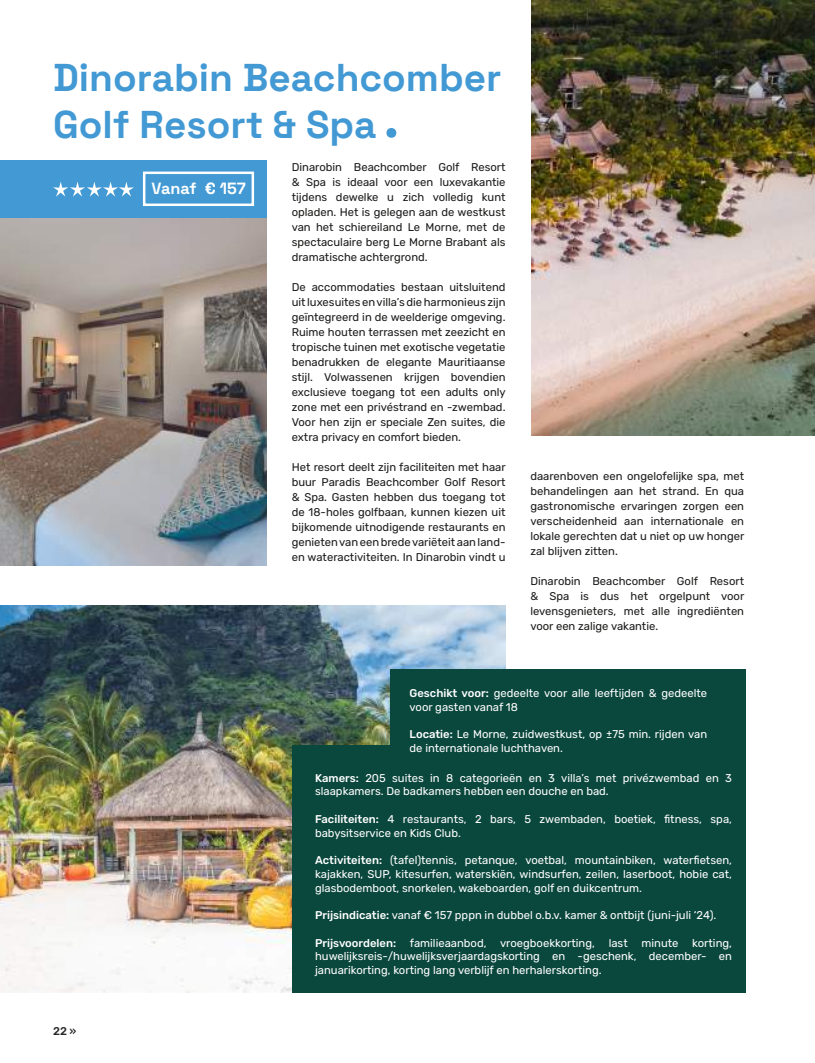
<style>
.page{position:relative;width:815px;height:1063px;background:#fff}
.page>*{position:absolute;margin:0;border:0;box-sizing:border-box;transform-origin:0 0}
.t1{font:300 38.75px/46.5px "Space Grotesk";color:#4299d4}
.t2{font:300 16.25px "Space Grotesk";letter-spacing:-.005em;color:#fff}
.t3{font:11.25px/15px "Rubik";color:#1c1c1b;text-align:justify}
.t4{font:11.25px/13.8px "Rubik";color:#fff}
.t5{font:500 11.25px "Rubik";color:#282828}
.s1{font-weight:500}
</style>
<div class="page">
<img style="left:0;top:606px;width:506px;height:386px">
<img style="left:531px;top:0;width:284px;height:436px">
<svg style="left:386px;top:128px;width:10px;height:10px"></svg>
<img style="left:0;top:218px;width:267px;height:348px">
<div style="left:0;top:160px;width:267px;height:58px;background:#4299d4"></div>
<div style="left:143px;top:172px;width:111px;height:34px;border:2px solid #fff"></div>
<div style="left:292px;top:745px;width:453px;height:247px;background:#0a473d"></div>
<div style="left:390px;top:669px;width:355px;height:230px;background:#0a473d"></div>
<svg style="left:53px;top:182px;width:81px;height:15px"></svg>
<h1 class="t1" style="left:53px;top:52px;width:450px">Dinorabin Beachcomber<br>Golf Resort &amp; Spa</h1>
<p class="t3" style="left:292px;top:160px;width:215px">Dinarobin Beachcomber Golf Resort &amp; Spa is ideaal voor een luxevakantie tijdens dewelke u zich volledig kunt opladen. Het is gelegen aan de westkust van het schiereiland Le Morne, met de spectaculaire berg Le Morne Brabant als dramatische achtergrond.</p>
<p class="t3" style="left:292px;top:280px;width:216px">De accommodaties bestaan uitsluitend uit luxesuites en villa’s die harmonieus zijn geïntegreerd in de weelderige omgeving.<br>Ruime houten terrassen met zeezicht en tropische tuinen met exotische vegetatie benadrukken de elegante Mauritiaanse stijl. Volwassenen krijgen bovendien exclusieve toegang tot een adults only zone met een privéstrand en -zwembad.<br>Voor hen zijn er speciale Zen suites, die extra privacy en comfort bieden.</p>
<p class="t3" style="left:292px;top:460px;width:216px">Het resort deelt zijn faciliteiten met haar buur Paradis Beachcomber Golf Resort &amp; Spa. Gasten hebben dus toegang tot de 18-holes golfbaan, kunnen kiezen uit bijkomende uitnodigende restaurants en genieten van een brede variëteit aan land&shy;en wateractiviteiten. In Dinarobin vindt u</p>
<p class="t3" style="left:530px;top:469px;width:216px">daarenboven een ongelofelijke spa, met behandelingen aan het strand. En qua gastronomische ervaringen zorgen een verscheidenheid aan internationale en lokale gerechten dat u niet op uw honger zal blijven zitten.</p>
<p class="t3" style="left:530px;top:574px;width:216px">Dinarobin Beachcomber Golf Resort &amp; Spa is dus het orgelpunt voor levensgenieters, met alle ingrediënten voor een zalige vakantie.</p>
<h2 class="t2" style="left:152px;top:176px;width:96px">Vanaf € 157</h2>
<p class="t5" style="left:53px;top:1025px;width:25px">22 »</p>
<p class="t4" style="left:410px;top:687px;width:299px"><span class="s1">Geschikt voor:</span> gedeelte voor alle leeftijden &amp; gedeelte voor gasten vanaf 18</p>
<p class="t4" style="left:410px;top:728px;width:299px"><span class="s1">Locatie:</span> Le Morne, zuidwestkust, op ±75 min. rijden van de internationale luchthaven.</p>
<p class="t4" style="left:315px;top:771px;width:418px"><span class="s1">Kamers:</span> 205 suites in 8 categorieën en 3 villa’s met privézwembad en 3 slaapkamers. De badkamers hebben een douche en bad.</p>
<p class="t4" style="left:315px;top:812px;width:418px"><span class="s1">Faciliteiten:</span> 4 restaurants, 2 bars, 5 zwembaden, boetiek, fitness, spa, babysitservice en Kids Club.</p>
<p class="t4" style="left:315px;top:854px;width:418px;text-align:justify"><span class="s1">Activiteiten:</span> (tafel)tennis, petanque, voetbal, mountainbiken, waterfietsen, kajakken, SUP, kitesurfen, waterskiën, windsurfen, zeilen, laserboot, hobie cat, glasbodemboot, snorkelen, wakeboarden, golf en duikcentrum.</p>
<p class="t4" style="left:315px;top:909px;width:403px"><span class="s1">Prijsindicatie:</span> vanaf € 157 pppn in dubbel o.b.v. kamer &amp; ontbijt (juni-juli ‘24).</p>
<p class="t4" style="left:315px;top:936px;width:418px;text-align:justify"><span class="s1">Prijsvoordelen:</span> familieaanbod, vroegboekkorting, last minute korting, huwelijksreis-/huwelijksverjaardagskorting en -geschenk, december- en januarikorting, korting lang verblijf en herhalerskorting.</p>
</div>
